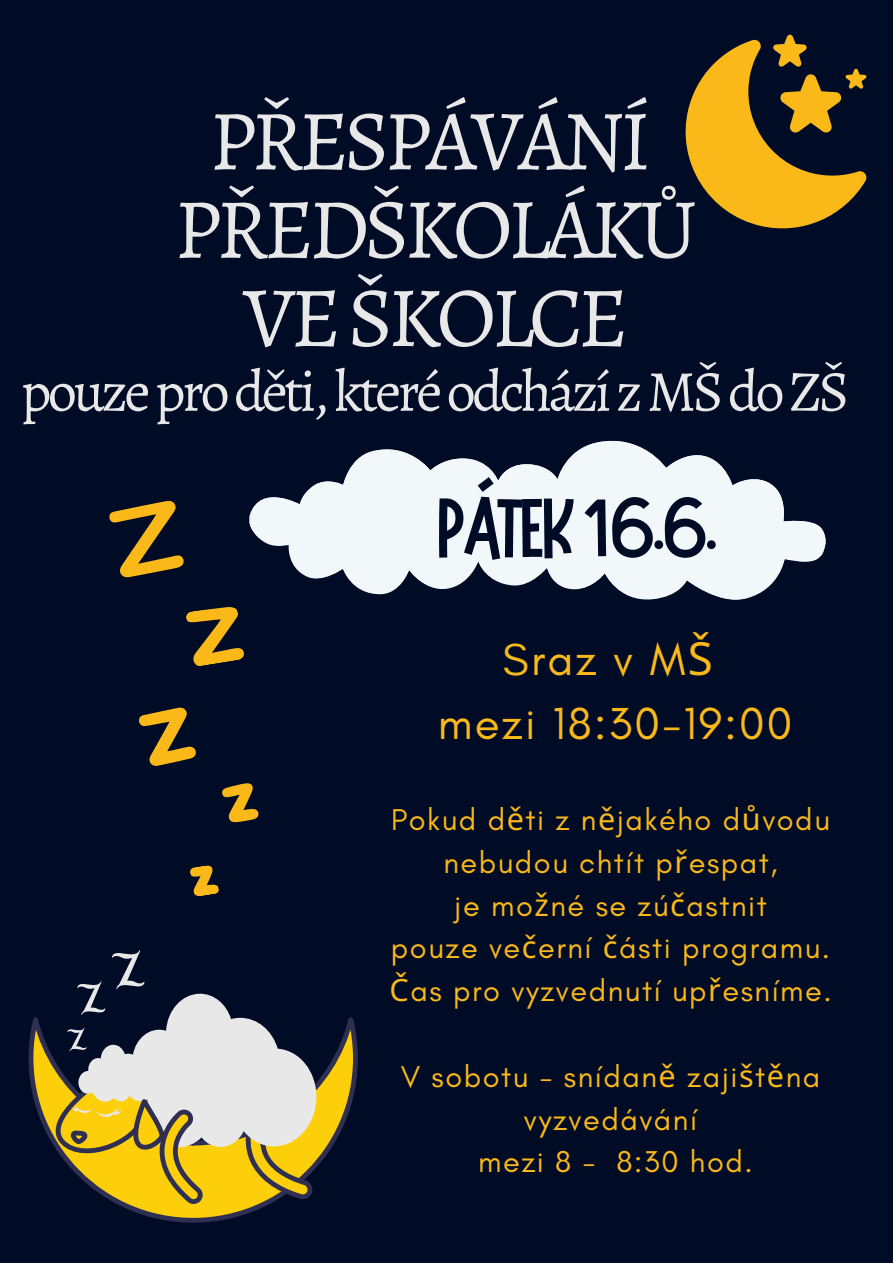
<style>
.page{position:relative;width:893px;height:1263px;background:#000b26}
.page>*{position:absolute;margin:0;border:0;box-sizing:border-box;transform-origin:0 0}
.t1{font:85.88px "Alegreya";letter-spacing:-.06em;color:#e8e8e8}
.t2{font:83.32px "Marykate";letter-spacing:-.06em;color:#000b26}
.t3{font:58.05px "Alegreya";letter-spacing:-.06em;color:#e8e8e8}
.t4{font:45.67px "Glacial Indifference";letter-spacing:.05em;color:#fab918}
.t5{font:30.67px "Glacial Indifference";letter-spacing:.05em;color:#fab918}
.s1{font-family:"Noto Sans"}
</style>
<div class="page">
<svg style="left:685px;top:35px;width:182px;height:194px"></svg>
<svg style="left:109px;top:500px;width:75px;height:78px"></svg>
<svg style="left:186px;top:607px;width:58px;height:59px"></svg>
<svg style="left:139px;top:707px;width:57px;height:59px"></svg>
<svg style="left:222px;top:783px;width:37px;height:40px"></svg>
<svg style="left:190px;top:865px;width:29px;height:31px"></svg>
<svg style="left:271px;top:545px;width:553px;height:55px;fill:#f2f7f9"></svg>
<svg style="left:249px;top:441px;width:576px;height:104px;fill:#f2f7f9"></svg>
<svg style="left:28px;top:1017px;width:330px;height:151px"></svg>
<svg style="left:41px;top:950px;width:275px;height:272px"></svg>
<p class="t1" style="left:209px;top:82px;width:443px">PŘESPÁVÁNÍ</p>
<p class="t1" style="left:174px;top:170px;width:525px">PŘEDŠKOLÁKŮ</p>
<p class="t1" style="left:243px;top:259px;width:386px">VEŠKOLCE</p>
<p class="t3" style="left:21px;top:352px;width:830px">pouzeproděti,kteréodcházízMŠdoZŠ</p>
<p class="t2" style="left:436px;top:474px;width:285px">PÁTEK16.6.</p>
<p class="t4" style="left:502px;top:632px;width:212px">Sraz v M<span class="s1">Š</span></p>
<p class="t4" style="left:438px;top:695px;width:356px">mezi 18:30-19:00</p>
<p class="t5" style="left:391px;top:801px;width:440px">Pokud d<span class="s1">ě</span>ti z n<span class="s1">ě</span>jakého d<span class="s1">ů</span>vodu</p>
<p class="t5" style="left:443px;top:844px;width:336px">nebudou chtít p<span class="s1">ř</span>espat,</p>
<p class="t5" style="left:454px;top:886px;width:314px">je mo<span class="s1">ž</span>né se zú<span class="s1">č</span>astnit</p>
<p class="t5" style="left:391px;top:929px;width:441px">pouze ve<span class="s1">č</span>erní <span class="s1">č</span>ásti programu.</p>
<p class="t5" style="left:389px;top:972px;width:444px"><span class="s1">Č</span>as pro vyzvednutí up<span class="s1">ř</span>esníme.</p>
<p class="t5" style="left:401px;top:1057px;width:421px">V sobotu - snídan<span class="s1">ě</span> zaji<span class="s1">š</span>t<span class="s1">ě</span>na</p>
<p class="t5" style="left:524px;top:1100px;width:175px">vyzvedávání</p>
<p class="t5" style="left:478px;top:1143px;width:276px">mezi 8 - 8:30 hod.</p>
</div>
